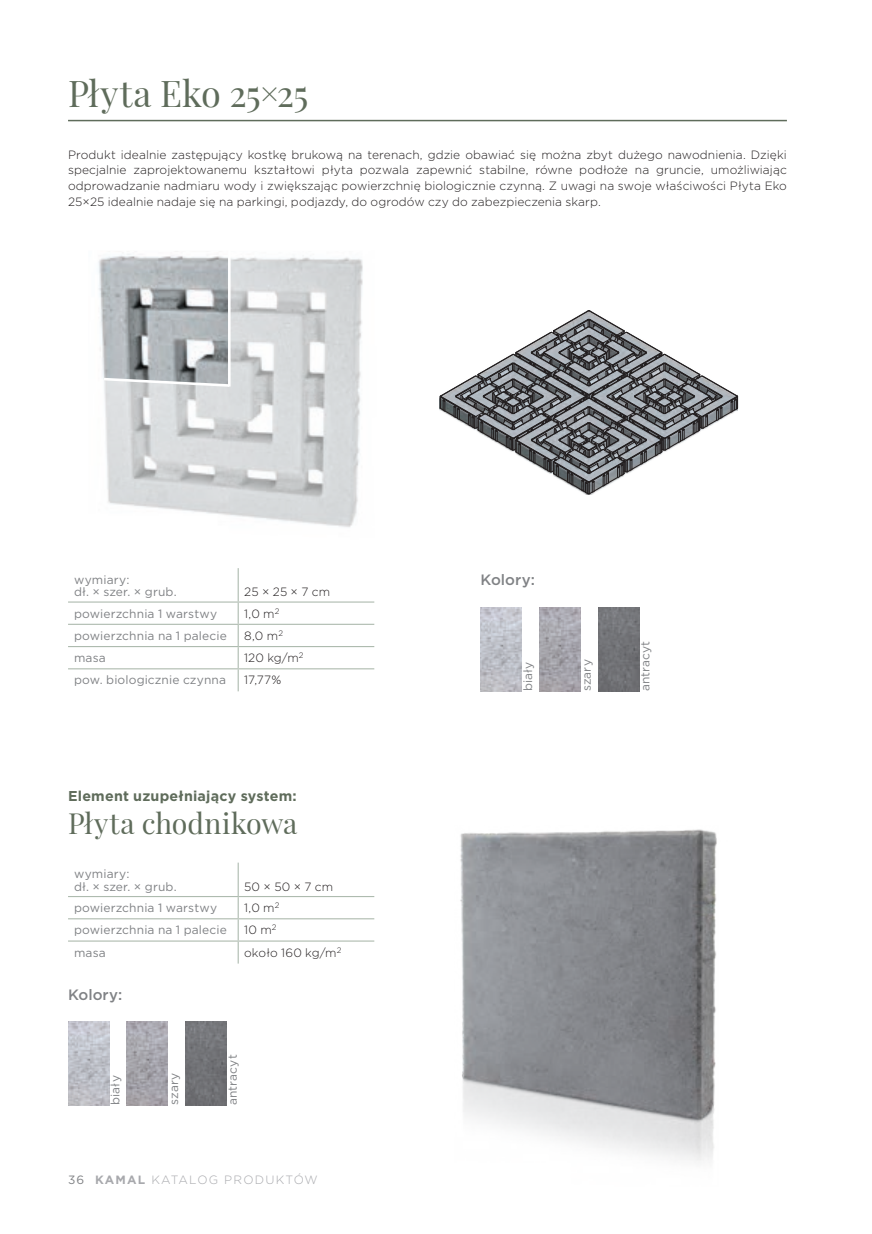
<style>
.page{position:relative;width:872px;height:1234px;background:#fff}
.page>*{position:absolute;margin:0;border:0;box-sizing:border-box;transform-origin:0 0}
.naglowek_wstep_2023{font:36px "Playfair Display";letter-spacing:-.005em;color:#5f6c5b}
.tytul_2023{font:28.5px "Playfair Display";letter-spacing:-.005em;color:#5f6c5b}
.kolor-nazwa_2023{font:500 15px "Gotham";color:#808285}
.podtytul_2023{font:700 14.25px "Gotham";letter-spacing:.015em;color:#5f6c5b}
.tekst_2023{font:300 12px/15.8px "Gotham";letter-spacing:.005em;color:#231f20;text-align:justify}
.tab_2023{font:12px/12.3px "Gotham";letter-spacing:.01em;color:#808285}
.kolor-nazwa_2023-2{font:12px "Gotham";letter-spacing:.015em;color:#808285}
.t1{font:300 12px "Gotham";letter-spacing:.1em;color:#a8a9ad}
.s1{font-weight:400;color:#808285}
.s2{font-weight:700}
</style>
<div class="page">
<hr style="left:68px;top:120px;width:719px;height:1px;background:#5f6c5b">
<img style="left:480px;top:607px;width:41px;height:84px">
<img style="left:539px;top:607px;width:41px;height:84px">
<img style="left:598px;top:607px;width:41px;height:84px">
<hr style="left:238px;top:568px;width:1px;height:33px;background:#aebbaf">
<hr style="left:68px;top:601px;width:170px;height:1px;background:#aebbaf">
<hr style="left:238px;top:601px;width:136px;height:1px;background:#aebbaf">
<hr style="left:68px;top:623px;width:170px;height:1px;background:#aebbaf">
<hr style="left:238px;top:623px;width:136px;height:1px;background:#aebbaf">
<hr style="left:68px;top:646px;width:170px;height:1px;background:#aebbaf">
<hr style="left:238px;top:646px;width:136px;height:1px;background:#aebbaf">
<hr style="left:68px;top:668px;width:170px;height:1px;background:#aebbaf">
<hr style="left:238px;top:668px;width:136px;height:1px;background:#aebbaf">
<svg style="left:238px;top:602px;width:1px;height:89px"></svg>
<hr style="left:238px;top:862px;width:1px;height:33px;background:#aebbaf">
<hr style="left:68px;top:895px;width:170px;height:1px;background:#aebbaf">
<hr style="left:238px;top:895px;width:136px;height:1px;background:#aebbaf">
<hr style="left:68px;top:918px;width:170px;height:1px;background:#aebbaf">
<hr style="left:238px;top:918px;width:136px;height:1px;background:#aebbaf">
<hr style="left:68px;top:940px;width:170px;height:1px;background:#aebbaf">
<hr style="left:238px;top:940px;width:136px;height:1px;background:#aebbaf">
<svg style="left:238px;top:896px;width:1px;height:67px"></svg>
<img style="left:98px;top:254px;width:265px;height:273px">
<hr style="left:228px;top:242px;width:3px;height:144px;background:#fff">
<svg style="left:101px;top:376px;width:131px;height:12px"></svg>
<img style="left:460px;top:829px;width:257px;height:332px">
<svg style="left:439px;top:310px;width:299px;height:184px"></svg>
<img style="left:68px;top:1021px;width:41px;height:83px">
<img style="left:127px;top:1021px;width:41px;height:83px">
<img style="left:185px;top:1021px;width:41px;height:83px">
<p class="naglowek_wstep_2023" style="left:68px;top:65px;width:242px">Płyta Eko 25×25</p>
<p class="tekst_2023" style="left:68px;top:146px;width:720px">Produkt idealnie zastępujący kostkę brukową na terenach, gdzie obawiać się można zbyt dużego nawodnienia. Dzięki specjalnie zaprojektowanemu kształtowi płyta pozwala zapewnić stabilne, równe podłoże na gruncie, umożliwiając odprowadzanie nadmiaru wody i zwiększając powierzchnię biologicznie czynną. Z uwagi na swoje właściwości Płyta Eko 25×25 idealnie nadaje się na parkingi, podjazdy, do ogrodów czy do zabezpieczenia skarp.</p>
<p class="tab_2023" style="left:74px;top:573px;width:104px">wymiary:<br>dł. × szer. × grub.</p>
<p class="tekst_2023" style="left:244px;top:583px;width:87px">25 × 25 × 7 cm</p>
<p class="tab_2023" style="left:74px;top:607px;width:145px">powierzchnia 1 warstwy</p>
<p class="tekst_2023" style="left:244px;top:605px;width:37px">1,0 m<sup>2</sup></p>
<p class="tab_2023" style="left:74px;top:629px;width:154px">powierzchnia na 1 palecie</p>
<p class="tekst_2023" style="left:244px;top:627px;width:40px">8,0 m<sup>2</sup></p>
<p class="tab_2023" style="left:74px;top:651px;width:33px">masa</p>
<p class="tekst_2023" style="left:244px;top:649px;width:61px">120 kg/m<sup>2</sup></p>
<p class="tab_2023" style="left:74px;top:673px;width:154px">pow. biologicznie czynna</p>
<p class="tekst_2023" style="left:244px;top:671px;width:39px">17,77%</p>
<p class="podtytul_2023" style="left:68px;top:785px;width:230px">Element uzupełniający system:</p>
<p class="tytul_2023" style="left:68px;top:800px;width:231px">Płyta chodnikowa</p>
<p class="tab_2023" style="left:74px;top:867px;width:104px">wymiary:<br>dł. × szer. × grub.</p>
<p class="tekst_2023" style="left:244px;top:877px;width:90px">50 × 50 × 7 cm</p>
<p class="tab_2023" style="left:74px;top:901px;width:145px">powierzchnia 1 warstwy</p>
<p class="tekst_2023" style="left:244px;top:899px;width:37px">1,0 m<sup>2</sup></p>
<p class="tab_2023" style="left:74px;top:923px;width:154px">powierzchnia na 1 palecie</p>
<p class="tekst_2023" style="left:244px;top:921px;width:34px">10 m<sup>2</sup></p>
<p class="tab_2023" style="left:74px;top:945px;width:33px">masa</p>
<p class="tekst_2023" style="left:244px;top:944px;width:99px">około 160 kg/m<sup>2</sup></p>
<p class="kolor-nazwa_2023" style="left:68px;top:984px;width:56px">Kolory:</p>
<p class="kolor-nazwa_2023-2" style="left:108px;top:1104px;width:31px;rotate:-90deg">biały</p>
<p class="kolor-nazwa_2023-2" style="left:166px;top:1104px;width:34px;rotate:-90deg">szary</p>
<p class="kolor-nazwa_2023-2" style="left:225px;top:1104px;width:52px;rotate:-90deg">antracyt</p>
<p class="t1" style="left:68px;top:1171px;width:251px"><span class="s1">36</span> <span class="s2">KAMAL</span> KATALOG PRODUKTÓW</p>
<p class="kolor-nazwa_2023" style="left:480px;top:570px;width:56px">Kolory:</p>
<p class="kolor-nazwa_2023-2" style="left:520px;top:691px;width:31px;rotate:-90deg">biały</p>
<p class="kolor-nazwa_2023-2" style="left:579px;top:691px;width:34px;rotate:-90deg">szary</p>
<p class="kolor-nazwa_2023-2" style="left:637px;top:691px;width:52px;rotate:-90deg">antracyt</p>
</div>
